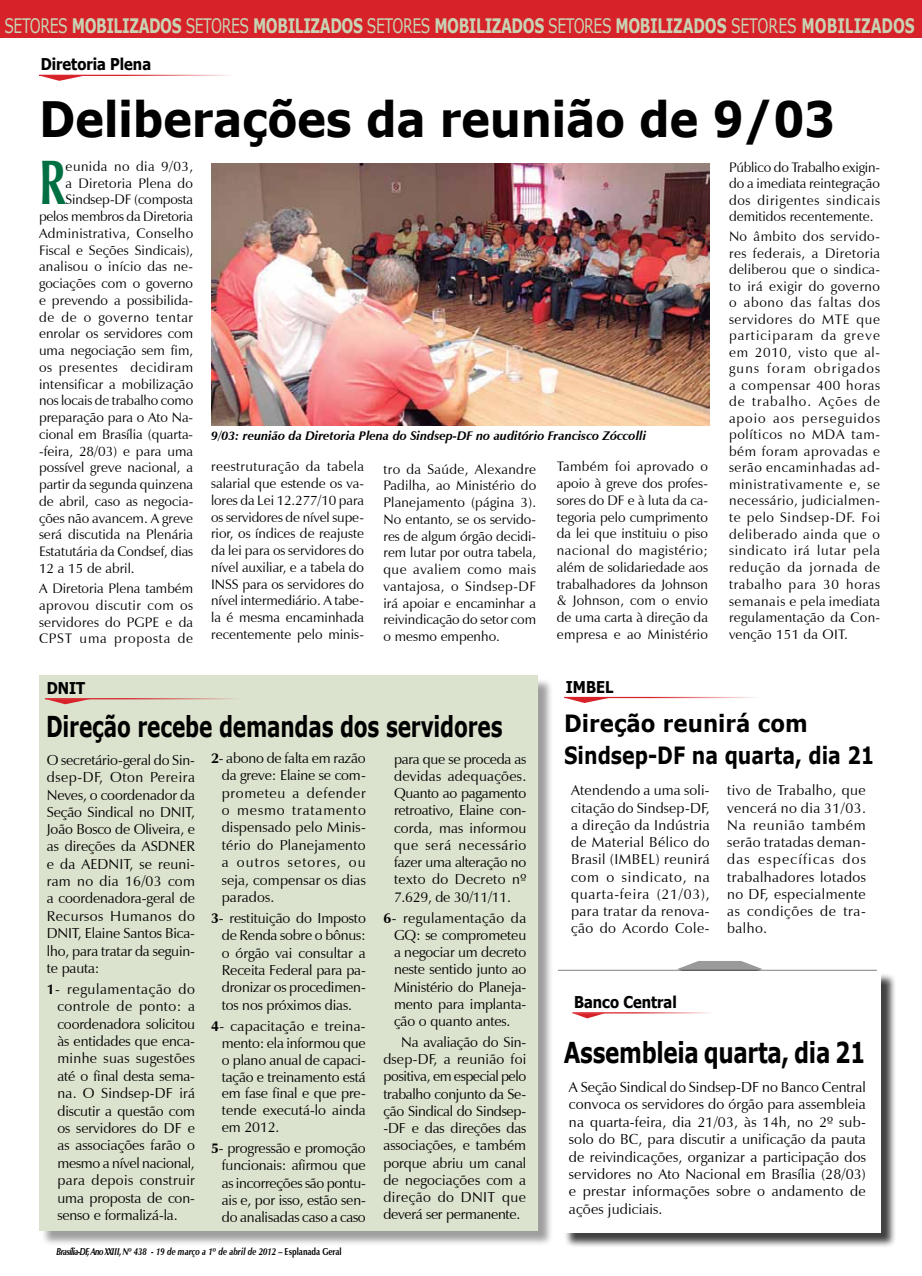
<style>
.page{position:relative;width:922px;height:1276px;background:#fff}
.page>*{position:absolute;margin:0;border:0;box-sizing:border-box;transform-origin:0 0}
.t1{font:700 62.75px "Zapf Humanist 601 BT";color:#006f42;scale:.7 1}
.t2{font:700 48.75px "Verdana";letter-spacing:-.01em;color:#000;scale:.9 1}
.t3{font:700 28.75px "Verdana";letter-spacing:-.01em;color:#000;scale:.7 1}
.t4{font:700 28.75px "Verdana";letter-spacing:-.01em;color:#000;scale:.75 1}
.t5{font:700 23.75px/32px "Verdana";color:#000;scale:.9 1}
.t6{font:700 20px "Verdana";letter-spacing:-.03em;color:#c8d3b3;scale:.7 1}
.t7{font:700 16.25px "Tahoma";color:#000;scale:.9 1}
.t8{font:14.5px/17.4px "Zapf Humanist 601 BT";letter-spacing:.02em;color:#000;text-align:justify}
.t9{font:14.38px/17.2px "Zapf Humanist 601 BT";letter-spacing:-.01em;color:#000;text-align:justify}
.t10{font:13.75px/16.8px "Zapf Humanist 601 BT";letter-spacing:.005em;color:#000;text-align:justify}
.t11{font:13.75px "Zapf Humanist 601 BT";letter-spacing:-.015em;color:#000}
.t12{font:13.75px "Zapf Humanist 601 BT";letter-spacing:.025em;color:#000}
.t13{font:13.75px "Zapf Humanist 601 BT";letter-spacing:.04em;color:#000}
.t14{font:13.75px "Zapf Humanist 601 BT";letter-spacing:.05em;color:#000}
.t15{font:13.75px "Zapf Humanist 601 BT";letter-spacing:.03em;color:#000}
.t16{font:italic 700 12.5px "Zapf Humanist 601 BT";color:#000}
.t17{font:italic 700 10px "Zapf Humanist 601 BT";color:#000;scale:.8 1}
.s1{font-weight:400}
.s2{font-weight:700}
.s3{font-style:normal}
</style>
<div class="page">
<svg style="left:678px;top:961px;width:84px;height:8px"></svg>
<hr style="left:558px;top:969px;width:318px;height:2px;background:#000">
<div style="left:564px;top:973px;width:332px;height:275px;background:#000;opacity:.75"></div>
<div style="left:562px;top:971px;width:318px;height:261px;background:#fff"></div>
<div style="left:41px;top:677px;width:512px;height:569px;background:#000;opacity:.75"></div>
<div style="left:39px;top:676px;width:499px;height:555px;background:#dbe2cd"></div>
<div style="left:0;top:0;width:921px;height:38px;background:#d72229"></div>
<hr style="left:45px;top:698px;width:208px;height:1px;background:#d72229">
<svg style="left:46px;top:699px;width:44px;height:5px"></svg>
<hr style="left:572px;top:1012px;width:151px;height:1px;background:#d72229">
<svg style="left:572px;top:1013px;width:33px;height:5px"></svg>
<hr style="left:39px;top:75px;width:208px;height:1px;background:#d72229">
<svg style="left:41px;top:76px;width:41px;height:5px"></svg>
<hr style="left:564px;top:697px;width:208px;height:1px;background:#d72229">
<svg style="left:564px;top:698px;width:45px;height:5px"></svg>
<img style="left:211px;top:164px;width:498px;height:262px">
<h3 class="t6" style="left:4px;top:13px;width:1301px"><span class="s1">SETORES</span> MOBILIZADOS <span class="s1">SETORES</span> MOBILIZADOS <span class="s1">SETORES</span> MOBILIZADOS <span class="s1">SETORES</span> MOBILIZADOS <span class="s1">SETORES</span> MOBILIZADOS</h3>
<p class="t7" style="left:41px;top:53px;width:124px">Diretoria Plena</p>
<h2 class="t2" style="left:39px;top:88px;width:886px">Deliberações da reunião de 9/03</h2>
<h1 class="t1" style="left:39px;top:144px;width:40px">R</h1>
<p class="t15" style="left:66px;top:158px;width:129px">eunida no dia 9/03,</p>
<p class="t10" style="left:66px;top:174px;width:129px">a Diretoria Plena do</p>
<p class="t10" style="left:66px;top:191px;width:129px">Sindsep-DF (composta</p>
<p class="t11" style="left:39px;top:208px;width:156px">pelos membros da Diretoria</p>
<p class="t12" style="left:39px;top:225px;width:156px">Administrativa, Conselho</p>
<p class="t10" style="left:39px;top:241px;width:156px">Fiscal e Seções Sindicais),</p>
<p class="t10" style="left:39px;top:258px;width:156px">analisou o início das ne-</p>
<p class="t10" style="left:39px;top:275px;width:156px">gociações com o governo</p>
<p class="t10" style="left:39px;top:292px;width:156px">e prevendo a possibilida-</p>
<p class="t14" style="left:39px;top:308px;width:156px">de de o governo tentar</p>
<p class="t10" style="left:39px;top:325px;width:156px">enrolar os servidores com</p>
<p class="t10" style="left:39px;top:342px;width:156px">uma negociação sem fim,</p>
<p class="t13" style="left:39px;top:358px;width:156px">os presentes decidiram</p>
<p class="t10" style="left:39px;top:375px;width:156px">intensificar a mobilização</p>
<p class="t10" style="left:39px;top:392px;width:156px">nos locais de trabalho como</p>
<p class="t10" style="left:39px;top:409px;width:156px">preparação para o Ato Na-</p>
<p class="t10" style="left:39px;top:426px;width:156px">cional em Brasília (quarta-</p>
<p class="t10" style="left:39px;top:442px;width:156px">-feira, 28/03) e para uma</p>
<p class="t10" style="left:39px;top:459px;width:155px">possível greve nacional, a</p>
<p class="t10" style="left:39px;top:476px;width:156px">partir da segunda quinzena</p>
<p class="t10" style="left:39px;top:493px;width:156px">de abril, caso as negocia-</p>
<p class="t10" style="left:39px;top:509px;width:156px">ções não avancem. A greve</p>
<p class="t10" style="left:39px;top:526px;width:156px">será discutida na Plenária</p>
<p class="t10" style="left:39px;top:543px;width:156px">Estatutária da Condsef, dias</p>
<p class="t10" style="left:39px;top:560px;width:97px">12 a 15 de abril.</p>
<p class="t10" style="left:39px;top:580px;width:156px">A Diretoria Plena também aprovou discutir com os servidores do PGPE e da CPST uma proposta de</p>
<p class="t16" style="left:211px;top:428px;width:436px">9/03: reunião da Diretoria Plena do Sindsep-DF no auditório Francisco Zóccolli</p>
<p class="t10" style="left:211px;top:458px;width:154px">reestruturação da tabela salarial que estende os va&shy;lores da Lei 12.277/10 para os servidores de nível supe&shy;rior, os índices de reajuste da lei para os servidores do nível auxiliar, e a tabela do INSS para os servidores do nível intermediário. A tabe&shy;la é mesma encaminhada recentemente pelo minis-</p>
<p class="t10" style="left:383px;top:460px;width:154px">tro da Saúde, Alexandre Padilha, ao Ministério do Planejamento (página 3).<br>No entanto, se os servido&shy;res de algum órgão decidi&shy;rem lutar por outra tabela, que avaliem como mais vantajosa, o Sindsep-DF irá apoiar e encaminhar a reivindicação do setor com o mesmo empenho.</p>
<p class="t10" style="left:556px;top:458px;width:153px">Também foi aprovado o apoio à greve dos profes&shy;sores do DF e à luta da ca&shy;tegoria pelo cumprimento da lei que instituiu o piso nacional do magistério; além de solidariedade aos trabalhadores da Johnson &amp; Johnson, com o envio de uma carta à direção da empresa e ao Ministério</p>
<p class="t10" style="left:728px;top:158px;width:153px">Público do Trabalho exigin&shy;do a imediata reintegração dos dirigentes sindicais demitidos recentemente.</p>
<p class="t10" style="left:728px;top:228px;width:153px">No âmbito dos servido&shy;res federais, a Diretoria deliberou que o sindica&shy;to irá exigir do governo o abono das faltas dos servidores do MTE que participaram da greve em 2010, visto que al&shy;guns foram obrigados a compensar 400 horas de trabalho. Ações de apoio aos perseguidos políticos no MDA tam&shy;bém foram aprovadas e serão encaminhadas ad&shy;ministrativamente e, se necessário, judicialmen&shy;te pelo Sindsep-DF. Foi deliberado ainda que o sindicato irá lutar pela redução da jornada de trabalho para 30 horas semanais e pela imediata regulamentação da Con&shy;venção 151 da OIT.</p>
<p class="t7" style="left:47px;top:676px;width:44px">DNIT</p>
<h3 class="t3" style="left:46px;top:708px;width:653px">Direção recebe demandas dos servidores</h3>
<p class="t9" style="left:47px;top:751px;width:150px">O secretário-geral do Sin&shy;dsep-DF, Oton Pereira Neves, o coordenador da Seção Sindical no DNIT, João Bosco de Oliveira, e as direções da ASDNER e da AEDNIT, se reuni&shy;ram no dia 16/03 com a coordenadora-geral de Recursos Humanos do DNIT, Elaine Santos Bica&shy;lho, para tratar da seguin&shy;te pauta:</p>
<p class="t9" style="left:57px;top:980px;width:139px;text-indent:-11px"><span class="s2">1</span>- regulamentação do controle de ponto: a coordenadora solicitou às entidades que enca&shy;minhe suas sugestões até o final desta sema&shy;na. O Sindsep-DF irá discutir a questão com os servidores do DF e as associações farão o mesmo a nível nacional, para depois construir uma proposta de con&shy;senso e formalizá-la.</p>
<p class="t9" style="left:222px;top:749px;width:145px;text-indent:-11px"><span class="s2">2</span>- abono de falta em razão da greve: Elaine se com&shy;prometeu a defender o mesmo tratamento dispensado pelo Minis&shy;tério do Planejamento a outros setores, ou seja, compensar os dias parados.</p>
<p class="t9" style="left:222px;top:909px;width:145px;text-indent:-11px"><span class="s2">3</span>- restituição do Imposto de Renda sobre o bônus: o órgão vai consultar a Receita Federal para pa&shy;dronizar os procedimen&shy;tos nos próximos dias.</p>
<p class="t9" style="left:222px;top:1017px;width:145px;line-height:16.9px;text-indent:-11px"><span class="s2">4</span>- capacitação e treina&shy;mento: ela informou que o plano anual de capaci&shy;tação e treinamento está em fase final e que pre&shy;tende executá-lo ainda em 2012.</p>
<p class="t9" style="left:222px;top:1139px;width:145px;text-indent:-11px"><span class="s2">5</span>- progressão e promoção funcionais: afirmou que as incorreções são pontu&shy;ais e, por isso, estão sen&shy;do analisadas caso a caso</p>
<p class="t9" style="left:394px;top:750px;width:134px">para que se proceda as devidas adequações.<br>Quanto ao pagamento retroativo, Elaine con&shy;corda, mas informou que será necessário fazer uma alteração no texto do Decreto nº 7.629, de 30/11/11.</p>
<p class="t9" style="left:394px;top:909px;width:134px;text-indent:-11px"><span class="s2">6</span>- regulamentação da GQ: se comprometeu a negociar um decreto neste sentido junto ao Ministério do Planeja&shy;mento para implanta&shy;ção o quanto antes.</p>
<p class="t9" style="left:383px;top:1033px;width:144px;text-indent:18px">Na avaliação do Sin&shy;dsep-DF, a reunião foi positiva, em especial pelo trabalho conjunto da Se&shy;ção Sindical do Sindsep--DF e das direções das associações, e também porque abriu um canal de negociações com a direção do DNIT que deverá ser permanente.</p>
<p class="t17" style="left:56px;top:1245px;width:358px">Brasília-DF, Ano XXIII, Nº 438 - 19 de março a 1º de abril de 2012 <span class="s3">– Esplanada Geral</span></p>
<p class="t7" style="left:565px;top:675px;width:54px">IMBEL</p>
<h3 class="t5" style="left:564px;top:706px;width:346px">Direção reunirá com<br>Sindsep-DF na quarta, dia 21</h3>
<p class="t9" style="left:571px;top:781px;width:140px">Atendendo a uma soli&shy;citação do Sindsep-DF, a direção da Indústria de Material Bélico do Brasil (IMBEL) reunirá com o sindicato, na quarta-feira (21/03), para tratar da renova&shy;ção do Acordo Cole-</p>
<p class="t9" style="left:727px;top:781px;width:140px">tivo de Trabalho, que vencerá no dia 31/03.<br>Na reunião também serão tratadas deman&shy;das específicas dos trabalhadores lotados no DF, especialmente as condições de tra&shy;balho.</p>
<p class="t7" style="left:574px;top:990px;width:115px">Banco Central</p>
<h3 class="t4" style="left:563px;top:1034px;width:403px">Assembleia quarta, dia 21</h3>
<p class="t8" style="left:569px;top:1078px;width:298px">A Seção Sindical do Sindsep-DF no Banco Central convoca os servidores do órgão para assembleia na quarta-feira, dia 21/03, às 14h, no 2º sub&shy;solo do BC, para discutir a unificação da pauta de reivindicações, organizar a participação dos servidores no Ato Nacional em Brasília (28/03) e prestar informações sobre o andamento de ações judiciais.</p>
</div>
